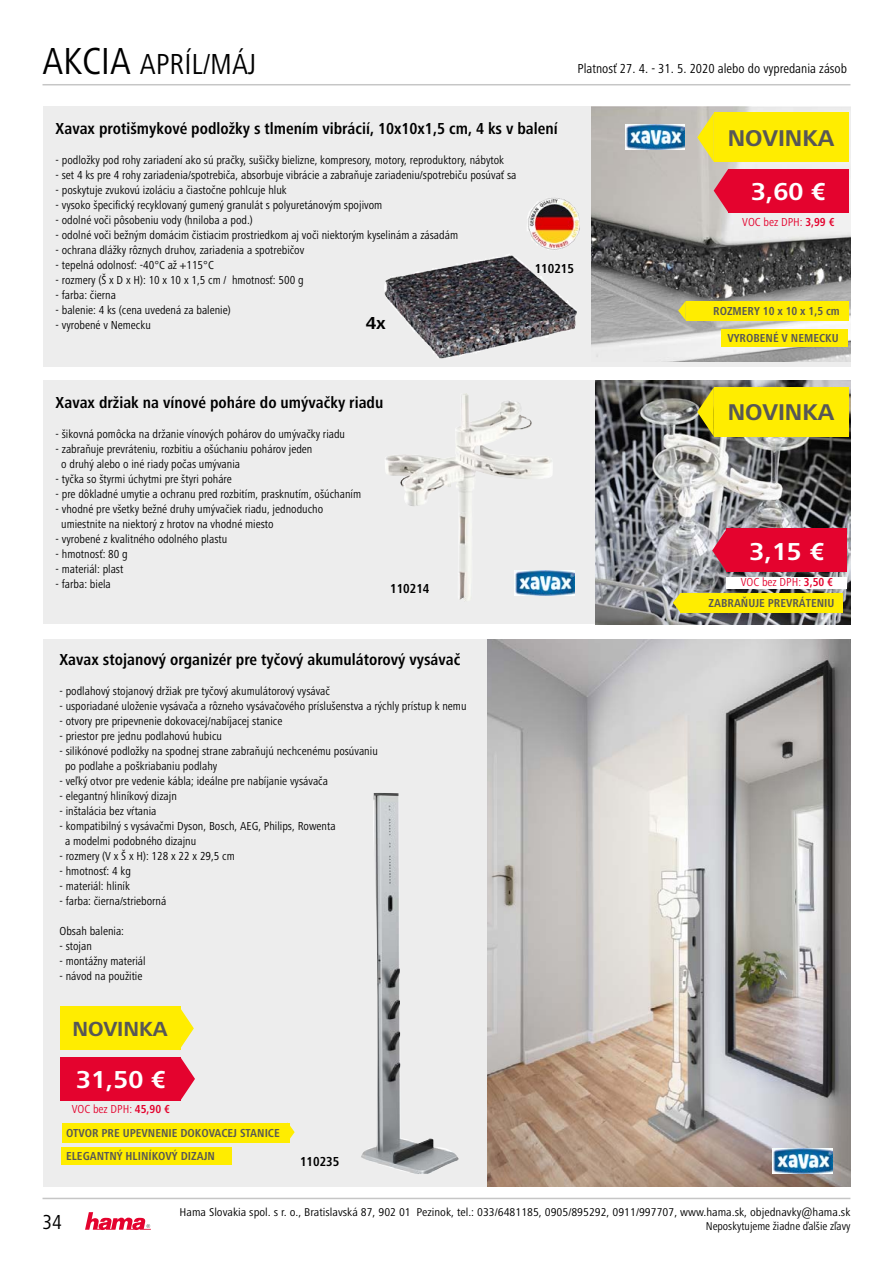
<style>
.page{position:relative;width:893px;height:1263px;background:#fff}
.page>*{position:absolute;margin:0;border:0;box-sizing:border-box;transform-origin:0 0}
.t1{font:condensed 30px "Frutiger Next LTW1 G";color:#000}
.t2{font:700 25.35px "Frutiger Next LTW1 G";color:#fff}
.t3{font:700 23.7px "Frutiger Next LTW1 G";color:#575756}
.t4{font:700 21.15px "Frutiger Next LTW1 G";color:#575756}
.t5{font:condensed 21px "Frutiger Next LTW1 G";color:#000}
.t6{font:700 18px "Frutiger Next LTW1 G";color:#000}
.t7{font:700 condensed 16.5px "Frutiger Next LTW1 G";color:#000}
.t8{font:condensed 13.5px "Frutiger Next LTW1 G";color:#000}
.t9{font:700 condensed 13.5px "Frutiger Next LTW1 G";color:#000}
.t10{font:condensed 12px/15px "Frutiger Next LTW1 G";color:#000}
.t11{font:700 condensed 12px/21.1px "Frutiger Next LTW1 G";color:#575756;text-align:right}
.t12{font:condensed 12px "Frutiger Next LTW1 G";color:#e4032e}
.t13{font:condensed 11.7px "Frutiger Next LTW1 G";color:#000;scale:1.08 1}
.t14{font:condensed 11.7px "Frutiger Next LTW1 G";color:#000}
.s1{font-size:39px}
.s2{font-weight:700}
.s3{font-weight:400;color:#e4032e}
.s4{color:#e4032e}
</style>
<div class="page">
<div style="left:43px;top:106px;width:807px;height:261px;background:#ededed"></div>
<div style="left:43px;top:381px;width:807px;height:243px;background:#ededed"></div>
<div style="left:43px;top:639px;width:807px;height:547px;background:#ededed"></div>
<hr style="left:43px;top:84px;width:807px;height:1px;background:#c6c6c6">
<hr style="left:43px;top:1198px;width:807px;height:1px;background:#c6c6c6">
<svg style="left:85px;top:1212px;width:66px;height:18px"></svg>
<img style="left:591px;top:106px;width:259px;height:255px">
<img style="left:384px;top:198px;width:196px;height:160px">
<img style="left:625px;top:124px;width:59px;height:25px">
<svg style="left:697px;top:113px;width:17px;height:49px"></svg>
<div style="left:714px;top:113px;width:134px;height:49px;background:#ffed00"></div>
<svg style="left:714px;top:169px;width:14px;height:44px"></svg>
<div style="left:728px;top:169px;width:120px;height:44px;background:#e4032e"></div>
<div style="left:721px;top:329px;width:126px;height:18px;background:#ffed00"></div>
<div style="left:686px;top:301px;width:162px;height:19px;background:#ffed00"></div>
<svg style="left:678px;top:301px;width:8px;height:19px"></svg>
<img style="left:595px;top:381px;width:255px;height:243px">
<img style="left:385px;top:393px;width:168px;height:208px">
<svg style="left:697px;top:387px;width:17px;height:49px"></svg>
<div style="left:714px;top:387px;width:134px;height:49px;background:#ffed00"></div>
<svg style="left:712px;top:529px;width:15px;height:43px"></svg>
<div style="left:727px;top:529px;width:120px;height:43px;background:#e4032e"></div>
<div style="left:727px;top:577px;width:120px;height:12px;background:#fff"></div>
<div style="left:681px;top:593px;width:162px;height:19px;background:#ffed00"></div>
<svg style="left:673px;top:593px;width:7px;height:19px"></svg>
<img style="left:515px;top:571px;width:59px;height:25px">
<img style="left:488px;top:639px;width:362px;height:547px">
<img style="left:361px;top:793px;width:98px;height:381px">
<svg style="left:180px;top:1006px;width:14px;height:44px"></svg>
<div style="left:60px;top:1006px;width:120px;height:44px;background:#ffed00"></div>
<div style="left:62px;top:1123px;width:227px;height:20px;background:#ffed00"></div>
<svg style="left:289px;top:1123px;width:6px;height:19px"></svg>
<svg style="left:181px;top:1058px;width:14px;height:42px"></svg>
<div style="left:61px;top:1057px;width:120px;height:44px;background:#e4032e"></div>
<div style="left:62px;top:1147px;width:170px;height:18px;background:#ffed00"></div>
<img style="left:773px;top:1148px;width:59px;height:25px">
<h1 class="t1" style="left:43px;top:47px;width:215px"><span class="s1">AKCIA</span> APRÍL/MÁJ</h1>
<p class="t8" style="left:577px;top:61px;width:271px">Platnosť 27. 4. - 31. 5. 2020 alebo do vypredania zásob</p>
<h3 class="t7" style="left:56px;top:119px;width:504px">Xavax protišmykové podložky s tlmením vibrácií, 10x10x1,5 cm, 4 ks v balení</h3>
<p class="t10" style="left:56px;top:153px;width:450px">- podložky pod rohy zariadení ako sú pračky, sušičky bielizne, kompresory, motory, reproduktory, nábytok</p>
<p class="t10" style="left:56px;top:168px;width:462px">- set 4 ks pre 4 rohy zariadenia/spotrebiča, absorbuje vibrácie a zabraňuje zariadeniu/spotrebiču posúvať sa</p>
<p class="t10" style="left:56px;top:183px;width:233px">- poskytuje zvukovú izoláciu a čiastočne pohlcuje hluk</p>
<p class="t10" style="left:56px;top:198px;width:328px">- vysoko špecifický recyklovaný gumený granulát s polyuretánovým spojivom</p>
<p class="t10" style="left:56px;top:213px;width:199px">- odolné voči pôsobeniu vody (hniloba a pod.)</p>
<p class="t10" style="left:56px;top:228px;width:404px">- odolné voči bežným domácim čistiacim prostriedkom aj voči niektorým kyselinám a zásadám</p>
<p class="t10" style="left:56px;top:243px;width:250px">- ochrana dlážky rôznych druhov, zariadenia a spotrebičov</p>
<p class="t10" style="left:56px;top:258px;width:160px">- tepelná odolnosť: -40°C až +115°C</p>
<p class="t10" style="left:56px;top:273px;width:249px">- rozmery (Š x D x H): 10 x 10 x 1,5 cm / hmotnosť: 500 g</p>
<p class="t10" style="left:56px;top:288px;width:62px">- farba: čierna</p>
<p class="t10" style="left:56px;top:303px;width:177px">- balenie: 4 ks (cena uvedená za balenie)</p>
<p class="t10" style="left:56px;top:318px;width:97px">- vyrobené v Nemecku</p>
<p class="t9" style="left:535px;top:261px;width:41px">110215</p>
<h3 class="t6" style="left:366px;top:313px;width:22px">4x</h3>
<h3 class="t7" style="left:56px;top:393px;width:329px">Xavax držiak na vínové poháre do umývačky riadu</h3>
<p class="t10" style="left:56px;top:426px;width:291px">- šikovná pomôcka na držanie vínových pohárov do umývačky riadu</p>
<p class="t10" style="left:61px;top:441px;width:253px;text-indent:-6px">- zabraňuje prevráteniu, rozbitiu a ošúchaniu pohárov jeden o druhý alebo o iné riady počas umývania</p>
<p class="t10" style="left:56px;top:471px;width:178px">- tyčka so štyrmi úchytmi pre štyri poháre</p>
<p class="t10" style="left:56px;top:486px;width:307px">- pre dôkladné umytie a ochranu pred rozbitím, prasknutím, ošúchaním</p>
<p class="t10" style="left:61px;top:501px;width:264px;text-indent:-6px">- vhodné pre všetky bežné druhy umývačiek riadu, jednoducho umiestnite na niektorý z hrotov na vhodné miesto</p>
<p class="t10" style="left:56px;top:531px;width:173px">- vyrobené z kvalitného odolného plastu</p>
<p class="t10" style="left:56px;top:546px;width:74px">- hmotnosť: 80 g</p>
<p class="t10" style="left:56px;top:561px;width:69px">- materiál: plast</p>
<p class="t10" style="left:56px;top:576px;width:57px">- farba: biela</p>
<p class="t9" style="left:390px;top:581px;width:41px">110214</p>
<h3 class="t7" style="left:59px;top:650px;width:402px">Xavax stojanový organizér pre tyčový akumulátorový vysávač</h3>
<p class="t10" style="left:59px;top:684px;width:272px">- podlahový stojanový držiak pre tyčový akumulátorový vysávač</p>
<p class="t10" style="left:59px;top:699px;width:408px">- usporiadané uloženie vysávača a rôzneho vysávačového príslušenstva a rýchly prístup k nemu</p>
<p class="t10" style="left:59px;top:714px;width:224px">- otvory pre pripevnenie dokovacej/nabíjacej stanice</p>
<p class="t10" style="left:59px;top:729px;width:164px">- priestor pre jednu podlahovú hubicu</p>
<p class="t10" style="left:65px;top:744px;width:314px;text-indent:-6px">- silikónové podložky na spodnej strane zabraňujú nechcenému posúvaniu po podlahe a poškriabaniu podlahy</p>
<p class="t10" style="left:59px;top:774px;width:270px">- veľký otvor pre vedenie kábla; ideálne pre nabíjanie vysávača</p>
<p class="t10" style="left:59px;top:789px;width:119px">- elegantný hliníkový dizajn</p>
<p class="t10" style="left:59px;top:804px;width:99px">- inštalácia bez vŕtania</p>
<p class="t10" style="left:65px;top:819px;width:272px;text-indent:-6px">- kompatibilný s vysávačmi Dyson, Bosch, AEG, Philips, Rowenta a modelmi podobného dizajnu</p>
<p class="t10" style="left:59px;top:849px;width:177px">- rozmery (V x Š x H): 128 x 22 x 29,5 cm</p>
<p class="t10" style="left:59px;top:864px;width:73px">- hmotnosť: 4 kg</p>
<p class="t10" style="left:59px;top:879px;width:72px">- materiál: hliník</p>
<p class="t10" style="left:59px;top:894px;width:108px">- farba: čierna/strieborná</p>
<p class="t10" style="left:59px;top:924px;width:66px">Obsah balenia:</p>
<p class="t10" style="left:59px;top:939px;width:34px">- stojan</p>
<p class="t10" style="left:59px;top:954px;width:88px">- montážny materiál</p>
<p class="t10" style="left:59px;top:969px;width:84px">- návod na použitie</p>
<h3 class="t4" style="left:72px;top:1017px;width:97px">NOVINKA</h3>
<h2 class="t2" style="left:76px;top:1065px;width:91px">31,50 €</h2>
<p class="t12" style="left:72px;top:1102px;width:100px">VOC bez DPH: <span class="s2">45,90 €</span></p>
<p class="t11" style="left:66px;top:1146px;width:150px">ELEGANTNÝ HLINÍKOVÝ DIZAJN</p>
<p class="t11" style="left:66px;top:1123px;width:215px">OTVOR PRE UPEVNENIE DOKOVACEJ STANICE</p>
<p class="t9" style="left:300px;top:1154px;width:41px">110235</p>
<h3 class="t3" style="left:728px;top:124px;width:108px">NOVINKA</h3>
<h2 class="t2" style="left:751px;top:177px;width:76px">3,60 €</h2>
<p class="t12" style="left:742px;top:215px;width:94px">VOC bez DPH: <span class="s2">3,99 €</span></p>
<p class="t11" style="left:713px;top:300px;width:128px">ROZMERY 10 x 10 x 1,5 cm</p>
<p class="t11" style="left:727px;top:328px;width:113px">VYROBENÉ V NEMECKU</p>
<h3 class="t3" style="left:728px;top:399px;width:108px">NOVINKA</h3>
<h2 class="t2" style="left:750px;top:537px;width:76px">3,15 €</h2>
<p class="t11" style="left:709px;top:571px;width:127px"><span class="s3">VOC bez DPH:</span> <span class="s4">3,50 €<br></span>ZABRAŇUJE PREVRÁTENIU</p>
<p class="t13" style="left:179px;top:1205px;width:623px">Hama Slovakia spol. s r. o., Bratislavská 87, 902 01 Pezinok, tel.: 033/6481185, 0905/895292, 0911/997707, www.hama.sk, objednavky@hama.sk</p>
<h3 class="t5" style="left:43px;top:1210px;width:21px">34</h3>
<p class="t14" style="left:706px;top:1219px;width:146px">Neposkytujeme žiadne ďalšie zľavy</p>
</div>
